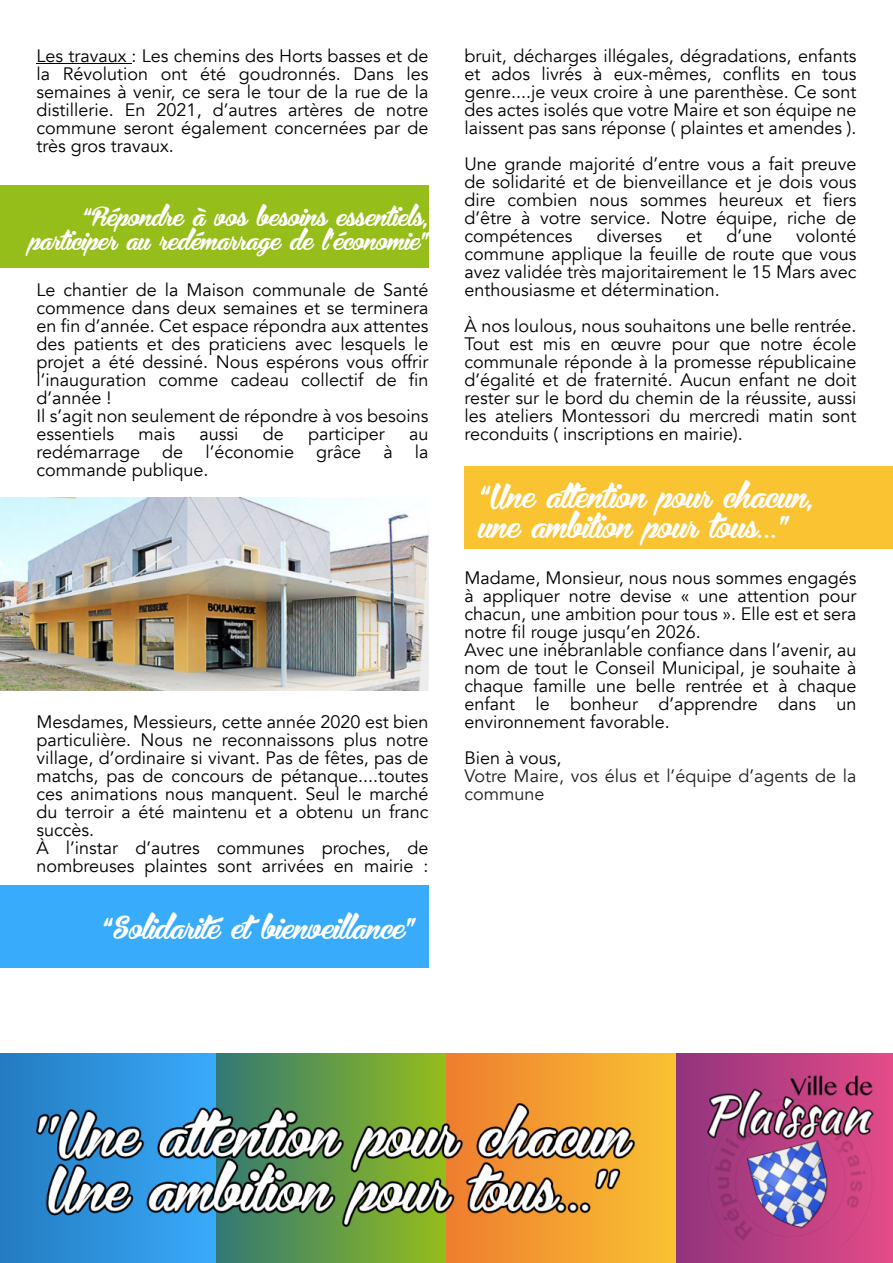
<style>
.page{position:relative;width:893px;height:1263px;background:#fff}
.page>*{position:absolute;margin:0;border:0;box-sizing:border-box;transform-origin:0 0}
.t1{font:30px/30px "Bira PERSONALUSEONLY";color:#fff}
.t2{font:28.5px "Bira PERSONALUSEONLY";color:#fff}
.t3{font:24px/24px "Bira PERSONALUSEONLY";color:#fff;text-align:right}
.t4{font:18px/18px "Avenir";color:#000;text-align:justify}
.t5{font:18px/18px "Avenir";color:#231f20}
</style>
<div class="page">
<hr style="left:36px;top:63px;width:96px;height:1px;background:#000">
<div style="left:0;top:185px;width:428px;height:82px;background:#96be1a"></div>
<div style="left:464px;top:467px;width:429px;height:82px;background:#f9c332"></div>
<div style="left:0;top:885px;width:428px;height:82px;background:#39abfb"></div>
<img style="left:0;top:498px;width:428px;height:192px">
<div style="left:0;top:1053px;width:217px;height:210px;background:linear-gradient(to right,#237bc0,#39abfb)"></div>
<div style="left:217px;top:1053px;width:229px;height:210px;background:linear-gradient(to right,#327974,#95bd1b)"></div>
<div style="left:446px;top:1053px;width:230px;height:210px;background:linear-gradient(to right,#ef7d30,#f9c232)"></div>
<div style="left:676px;top:1053px;width:217px;height:210px;background:linear-gradient(to right,#91347d,#e44b88)"></div>
<img style="left:37px;top:1103px;width:597px;height:123px">
<img style="left:702px;top:1069px;width:178px;height:178px">
<p class="t4" style="left:36px;top:47px;width:394px">Les travaux : Les chemins des Horts basses et de la Révolution ont été goudronnés. Dans les semaines à venir, ce sera le tour de la rue de la distillerie. En 2021, d’autres artères de notre commune seront également concernées par de très gros travaux.</p>
<h3 class="t3" style="left:29px;top:208px;width:401px">“Répondre à vos besoins essentiels, participer au redémarrage de l’économie”</h3>
<p class="t4" style="left:36px;top:281px;width:394px;text-align:left">Le chantier de la Maison communale de Santé commence dans deux semaines et se terminera en fin d’année. Cet espace répondra aux attentes des patients et des praticiens avec lesquels le projet a été dessiné. Nous espérons vous offrir l’inauguration comme cadeau collectif de fin d’année !<br>Il s’agit non seulement de répondre à vos besoins essentiels</p>
<p class="t4" style="left:138px;top:425px;width:38px">mais</p>
<p class="t4" style="left:199px;top:425px;width:41px">aussi</p>
<p class="t4" style="left:263px;top:425px;width:23px">de</p>
<p class="t4" style="left:308px;top:425px;width:78px">participer</p>
<p class="t4" style="left:36px;top:425px;width:394px;text-indent:373px">au redémarrage de l’économie grâce à la commande publique.</p>
<p class="t4" style="left:36px;top:713px;width:394px;text-align:left">Mesdames, Messieurs, cette année 2020 est bien particulière. Nous ne reconnaissons plus notre village, d’ordinaire si vivant. Pas de fêtes, pas de matchs, pas de concours de pétanque....toutes ces animations nous manquent. Seul le marché du terroir a été maintenu et a obtenu un franc succès.<br>À l’instar d’autres communes proches, de nombreuses plaintes sont arrivées en mairie :</p>
<h2 class="t2" style="left:101px;top:917px;width:315px">“Solidarité et bienveillance”</h2>
<p class="t4" style="left:464px;top:47px;width:394px">bruit, décharges illégales, dégradations, enfants et ados livrés à eux-mêmes, conflits en tous genre....je veux croire à une parenthèse. Ce sont des actes isolés que votre Maire et son équipe ne laissent pas sans réponse ( plaintes et amendes ).</p>
<p class="t4" style="left:464px;top:155px;width:394px">Une grande majorité d’entre vous a fait preuve de solidarité et de bienveillance et je dois vous dire combien nous sommes heureux et fiers d’être à votre service. Notre équipe, riche de compétences</p>
<p class="t4" style="left:464px;top:227px;width:394px;text-indent:332px">volonté commune applique la feuille de route que vous avez validée très majoritairement le 15 Mars avec enthousiasme et détermination.</p>
<p class="t4" style="left:464px;top:317px;width:394px">À nos loulous, nous souhaitons une belle rentrée.<br>Tout est mis en œuvre pour que notre école communale réponde à la promesse républicaine d’égalité et de fraternité. Aucun enfant ne doit rester sur le bord du chemin de la réussite, aussi les ateliers Montessori du mercredi matin sont reconduits ( inscriptions en mairie).</p>
<p class="t4" style="left:597px;top:227px;width:67px">diverses</p>
<p class="t4" style="left:686px;top:227px;width:17px">et</p>
<p class="t4" style="left:726px;top:227px;width:47px">d’une</p>
<h1 class="t1" style="left:478px;top:485px;width:337px">“Une attention pour chacun, une ambition pour tous...”</h1>
<p class="t4" style="left:464px;top:569px;width:394px;text-align:left">Madame, Monsieur, nous nous sommes engagés à appliquer notre devise « une attention pour chacun, une ambition pour tous ». Elle est et sera notre fil rouge jusqu’en 2026.<br>Avec une inébranlable confiance dans l’avenir, au nom de tout le Conseil Municipal, je souhaite à chaque famille une belle rentrée et à chaque enfant le bonheur d’apprendre dans un environnement favorable.</p>
<p class="t4" style="left:464px;top:749px;width:99px">Bien à vous,</p>
<p class="t5" style="left:464px;top:767px;width:394px">Votre Maire, vos élus et l’équipe d’agents de la commune</p>
</div>
